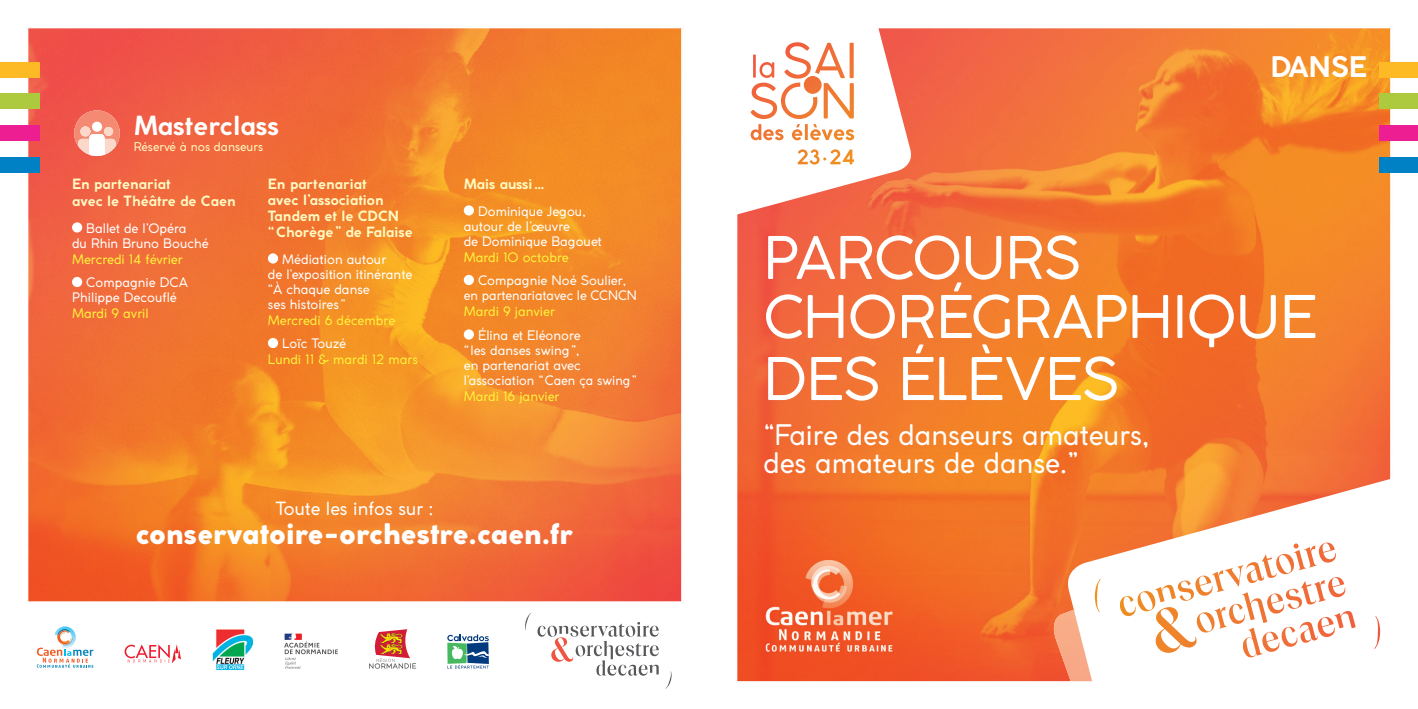
<style>
.page{position:relative;width:1418px;height:709px;background:#fff}
.page>*{position:absolute;margin:0;border:0;box-sizing:border-box;transform-origin:0 0}
.t1{font:58px/60.4px "Coco Gothic";letter-spacing:-.01em;color:#fff}
.t2{font:28px/28px "Coco Gothic";color:#fff}
.t3{font:800 28px "Coco Gothic";color:#fff}
.t4{font:700 28px "Coco Gothic";color:#fff}
.t5{font:700 26px "Coco Gothic";color:#fff}
.t6{font:18px "Coco Gothic";color:#fff}
.t7{font:700 14px/16px "Coco Gothic";color:#fffac1}
.t8{font:13px/15px "Coco Gothic";color:#fff}
.t9{font:13px "Coco Gothic";color:#fff33a}
.t10{font:12px "Coco Gothic";color:#fffac1}
</style>
<div class="page">
<img style="left:737px;top:28px;width:654px;height:654px">
<svg style="left:737px;top:28px;width:177px;height:194px"></svg>
<img style="left:28px;top:28px;width:654px;height:574px">
<div style="left:1379px;top:62px;width:38px;height:16px;background:#fdba24"></div>
<div style="left:1379px;top:93px;width:38px;height:16px;background:#adca3e"></div>
<div style="left:1379px;top:125px;width:38px;height:16px;background:#ed1e91"></div>
<div style="left:1379px;top:157px;width:38px;height:16px;background:#0080c5"></div>
<div style="left:0;top:62px;width:40px;height:16px;background:#fdba24"></div>
<div style="left:0;top:93px;width:40px;height:16px;background:#adca3e"></div>
<div style="left:0;top:125px;width:40px;height:16px;background:#ed1e91"></div>
<div style="left:0;top:157px;width:40px;height:16px;background:#0080c5"></div>
<svg style="left:37px;top:626px;width:56px;height:41px"></svg>
<svg style="left:666px;top:671px;width:5px;height:17px"></svg>
<svg style="left:525px;top:613px;width:6px;height:17px"></svg>
<svg style="left:537px;top:622px;width:121px;height:53px"></svg>
<svg style="left:369px;top:629px;width:47px;height:39px"></svg>
<svg style="left:447px;top:634px;width:42px;height:34px"></svg>
<img style="left:212px;top:629px;width:41px;height:41px">
<svg style="left:125px;top:644px;width:56px;height:19px"></svg>
<svg style="left:284px;top:633px;width:54px;height:35px"></svg>
<div style="left:72px;top:222px;width:10px;height:10px;background:#fff;border-radius:50%"></div>
<div style="left:72px;top:277px;width:10px;height:10px;background:#fff;border-radius:50%"></div>
<div style="left:268px;top:253px;width:10px;height:10px;background:#fff;border-radius:50%"></div>
<div style="left:268px;top:338px;width:10px;height:10px;background:#fff;border-radius:50%"></div>
<div style="left:464px;top:205px;width:10px;height:10px;background:#fff;border-radius:50%"></div>
<div style="left:464px;top:275px;width:10px;height:10px;background:#fff;border-radius:50%"></div>
<div style="left:464px;top:329px;width:10px;height:10px;background:#fff;border-radius:50%"></div>
<img style="left:74px;top:110px;width:46px;height:46px">
<img style="left:113px;top:139px;width:3px;height:17px">
<div style="left:92px;top:122px;width:10px;height:10px;background:#fff;border-radius:50%"></div>
<img style="left:78px;top:139px;width:2px;height:17px">
<svg style="left:80px;top:126px;width:33px;height:30px"></svg>
<svg style="left:753px;top:42px;width:100px;height:37px"></svg>
<img style="left:1048px;top:610px;width:15px;height:72px">
<svg style="left:1063px;top:471px;width:328px;height:211px"></svg>
<svg style="left:1246px;top:542px;width:90px;height:41px"></svg>
<h3 class="t5" style="left:134px;top:105px;width:147px">Masterclass</h3>
<p class="t10" style="left:134px;top:137px;width:131px">Réservé à nos danseurs</p>
<p class="t7" style="left:72px;top:175px;width:165px;line-height:17px">En partenariat<br>avec le Théâtre de Caen</p>
<p class="t8" style="left:72px;top:220px;width:138px;text-align:center">Ballet de l’Opéra<br>du Rhin Bruno Bouché</p>
<p class="t9" style="left:72px;top:249px;width:112px">Mercredi 14 février</p>
<p class="t8" style="left:72px;top:274px;width:117px;text-indent:14px">Compagnie DCA<br>Philippe Decouflé</p>
<p class="t9" style="left:72px;top:303px;width:78px">Mardi 9 avril</p>
<p class="t7" style="left:268px;top:176px;width:146px">En partenariat<br>avec l’association<br>Tandem et le CDCN<br>“ Chorège ” de Falaise</p>
<p class="t8" style="left:268px;top:251px;width:146px;text-indent:14px">Médiation autour<br>de l’exposition itinérante “À chaque danse<br>ses histoires ”</p>
<p class="t9" style="left:268px;top:310px;width:129px">Mercredi 6 décembre</p>
<p class="t8" style="left:282px;top:335px;width:65px">Loïc Touzé</p>
<p class="t9" style="left:268px;top:349px;width:151px">Lundi 11 &amp; mardi 12 mars</p>
<p class="t7" style="left:464px;top:176px;width:82px">Mais aussi …</p>
<p class="t8" style="left:464px;top:203px;width:139px;text-indent:14px">Dominique Jegou, autour de l’œuvre<br>de Dominique Bagouet</p>
<p class="t9" style="left:464px;top:247px;width:106px">Mardi 10 octobre</p>
<p class="t8" style="left:464px;top:272px;width:175px;text-align:center">Compagnie Noé Soulier,<br>en partenariatavec le CCNCN</p>
<p class="t9" style="left:464px;top:301px;width:93px">Mardi 9 janvier</p>
<p class="t8" style="left:464px;top:327px;width:174px;text-indent:14px">Élina et Eléonore<br>“ les danses swing ”,<br>en partenariat avec l’association “ Caen ça swing ”</p>
<p class="t9" style="left:464px;top:386px;width:97px">Mardi 16 janvier</p>
<h3 class="t6" style="left:275px;top:495px;width:159px">Toute les infos sur :</h3>
<h2 class="t3" style="left:136px;top:512px;width:439px">conservatoire-orchestre.caen.fr</h2>
<h2 class="t4" style="left:1270px;top:45px;width:98px">DANSE</h2>
<h1 class="t1" style="left:763px;top:226px;width:555px">PARCOURS<br>CHORÉGRAPHIQUE<br>DES ÉLÈVES</h1>
<h2 class="t2" style="left:763px;top:420px;width:387px">“Faire des danseurs amateurs, des amateurs de danse.”</h2>
</div>
